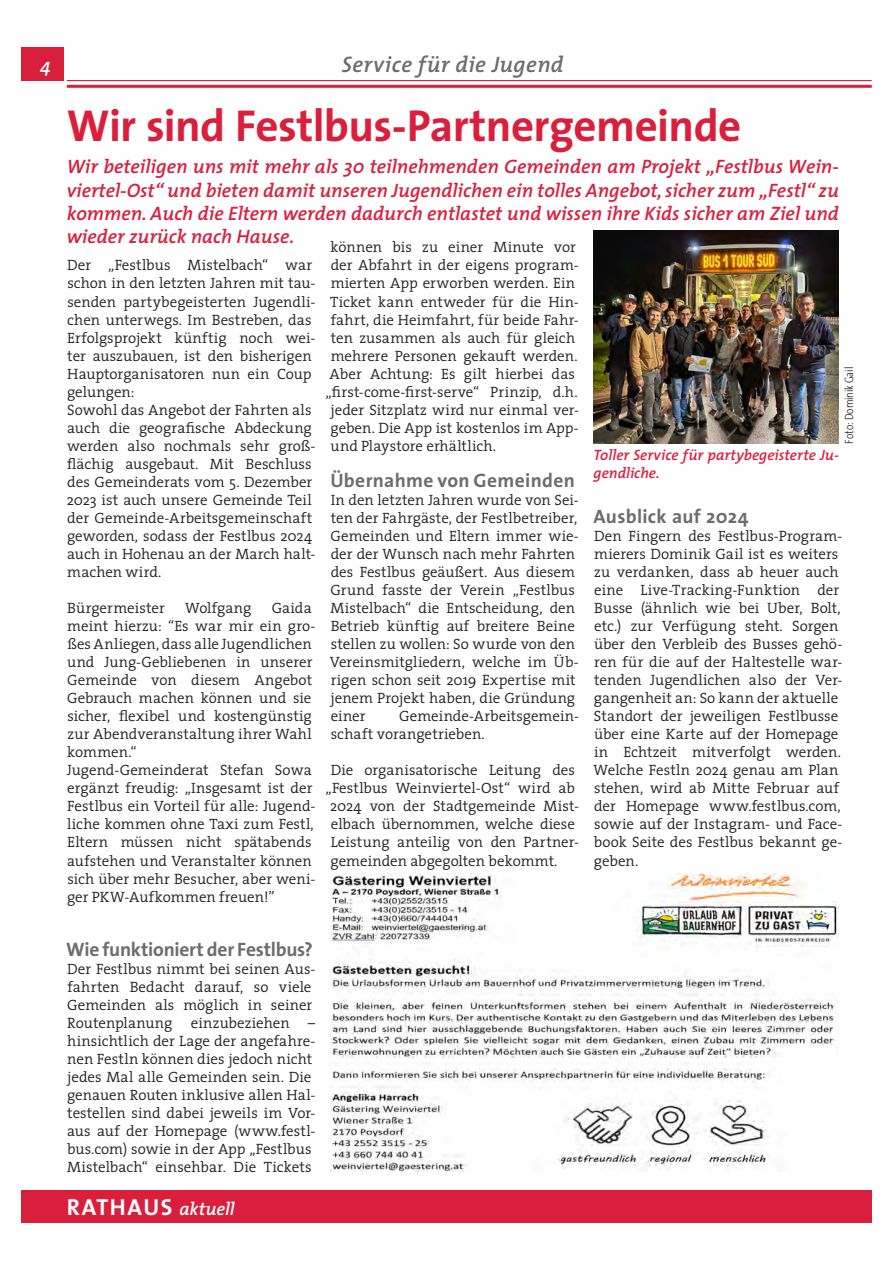
<style>
.page{position:relative;width:893px;height:1263px;background:#fff}
.page>*{position:absolute;margin:0;border:0;box-sizing:border-box;transform-origin:0 0}
.Zwischenüberschrift{font:45px "The Sans 7 Bold Plain";letter-spacing:-.01em;color:#da1f3d}
.t1{font:23.25px "The Sans 7 Bold Plain";letter-spacing:.07em;color:#fff}
.t2{font:italic 600 22.5px "The Mix 6";letter-spacing:.015em;color:#6c6d70}
.t3{font:italic 600 19.5px/23.4px "The Mix 6";color:#da1f3d;text-align:justify}
.Zwischenüberschrift-2{font:19.5px "The Sans 7 Bold Plain";letter-spacing:.01em;color:#6c6d70}
.Zwischenüberschrift-3{font:19.5px "The Sans 7 Bold Plain";letter-spacing:-.01em;color:#6c6d70}
.t4{font:italic 600 19.5px "The Mix 6";color:#fff}
.Zwischenüberschrift-4{font:300 15px/18px "The Serif 4";color:#231f20}
.t5{font:italic 600 15px/18px "The Mix 6";color:#da1f3d}
.Zwischenüberschrift-5{font:300 15px "The Serif 4";letter-spacing:.025em;color:#231f20}
.t6{font:300 12px "The Sans Cd C3";color:#231f20}
.s1{font-family:"The Mix 6";font-weight:600;font-style:italic;font-size:18.3px}
</style>
<div class="page">
<div style="left:21px;top:47px;width:43px;height:34px;background:#da1f3d"></div>
<hr style="left:67px;top:85px;width:805px;height:3px;background:#da1f3d">
<hr style="left:67px;top:80px;width:805px;height:1px;background:#da1f3d">
<div style="left:21px;top:1190px;width:851px;height:33px;background:#da1f3d"></div>
<img style="left:594px;top:230px;width:245px;height:214px">
<img style="left:330px;top:874px;width:509px;height:298px">
<p class="t4" style="left:40px;top:49px;width:12px">4</p>
<p class="t2" style="left:342px;top:46px;width:223px">Service für die Jugend</p>
<p class="Zwischenüberschrift" style="left:67px;top:88px;width:676px">Wir sind Festlbus-Partnergemeinde</p>
<p class="t3" style="left:67px;top:154px;width:774px">Wir beteiligen uns mit mehr als 30 teilnehmenden Gemeinden am Projekt „Festlbus Wein&shy;viertel-Ost“ und bieten damit unseren Jugendlichen ein tolles Angebot, sicher zum „Festl“ zu kommen. Auch die Eltern werden dadurch entlastet und wissen ihre Kids sicher am Ziel und wieder zurück nach Hause.</p>
<p class="Zwischenüberschrift-4" style="left:67px;top:256px;width:250px">Der „Festlbus Mistelbach“ war schon in den letzten Jahren mit tau&shy;senden partybegeisterten Jugendli&shy;chen unterwegs. Im Bestreben, das<br>Erfolgsprojekt künftig noch wei&shy;ter auszubauen, ist den bisherigen<br>Hauptorganisatoren nun ein Coup gelungen:</p>
<p class="Zwischenüberschrift-4" style="left:67px;top:400px;width:250px">Sowohl das Angebot der Fahrten als auch die geografische Abdeckung werden also nochmals sehr groß&shy;flächig ausgebaut. Mit Beschluss des Gemeinderats vom 5. Dezember<br>2023 ist auch unsere Gemeinde Teil der Gemeinde-Arbeitsgemeinschaft geworden, sodass der Festlbus 2024 auch in Hohenau an der March halt&shy;machen wird.</p>
<p class="Zwischenüberschrift-4" style="left:67px;top:598px;width:99px">Bürgermeister</p>
<p class="Zwischenüberschrift-4" style="left:185px;top:598px;width:68px">Wolfgang</p>
<p class="Zwischenüberschrift-4" style="left:331px;top:238px;width:247px">können bis zu einer Minute vor</p>
<p class="Zwischenüberschrift-4" style="left:331px;top:256px;width:250px">der Abfahrt in der eigens program-</p>
<p class="Zwischenüberschrift-4" style="left:331px;top:274px;width:246px">mierten App erworben werden. Ein</p>
<p class="Zwischenüberschrift-4" style="left:330px;top:292px;width:250px">Ticket kann entweder für die Hin-</p>
<p class="Zwischenüberschrift-5" style="left:331px;top:307px;width:250px">fahrt, die Heimfahrt, für beide Fahr-</p>
<p class="Zwischenüberschrift-4" style="left:331px;top:328px;width:246px">ten zusammen als auch für gleich</p>
<p class="Zwischenüberschrift-4" style="left:331px;top:346px;width:248px">mehrere Personen gekauft werden.</p>
<p class="Zwischenüberschrift-4" style="left:329px;top:364px;width:247px">Aber Achtung: Es gilt hierbei das</p>
<p class="Zwischenüberschrift-4" style="left:326px;top:382px;width:253px">„first-come-first-serve“ Prinzip, d.h.</p>
<p class="Zwischenüberschrift-4" style="left:331px;top:400px;width:250px">jeder Sitzplatz wird nur einmal ver-</p>
<p class="Zwischenüberschrift-4" style="left:331px;top:418px;width:250px">geben. Die App ist kostenlos im App-</p>
<p class="Zwischenüberschrift-4" style="left:331px;top:436px;width:167px">und Playstore erhältlich.</p>
<p class="Zwischenüberschrift-2" style="left:330px;top:464px;width:246px">Übernahme von Gemeinden</p>
<p class="Zwischenüberschrift-4" style="left:330px;top:490px;width:251px">In den letzten Jahren wurde von Sei&shy;ten der Fahrgäste, der Festlbetreiber,<br>Gemeinden und Eltern immer wie&shy;der der Wunsch nach mehr Fahrten des Festlbus geäußert. Aus diesem<br>Grund fasste der Verein „Festlbus<br>Mistelbach“ die Entscheidung, den<br>Betrieb künftig auf breitere Beine stellen zu wollen: So wurde von den<br>Vereinsmitgliedern, welche im Üb&shy;rigen schon seit 2019 Expertise mit jenem Projekt haben, die Gründung einer</p>
<p class="t6" style="left:843px;top:444px;width:78px;rotate:-90deg">Foto: Dominik Gail</p>
<p class="t5" style="left:594px;top:445px;width:247px">Toller Service für partybegeisterte Ju&shy;gendliche.</p>
<p class="Zwischenüberschrift-2" style="left:593px;top:500px;width:156px">Ausblick auf 2024</p>
<p class="Zwischenüberschrift-4" style="left:594px;top:526px;width:250px">Den Fingern des Festlbus-Program&shy;mierers Dominik Gail ist es weiters zu verdanken, dass ab heuer auch eine Live-Tracking-Funktion der<br>Busse (ähnlich wie bei Uber, Bolt, etc.) zur Verfügung steht. Sorgen über den Verbleib des Busses gehö&shy;ren für die auf der Haltestelle war&shy;tenden Jugendlichen also der Ver&shy;gangenheit an: So kann der aktuelle<br>Standort der jeweiligen Festlbusse über eine Karte auf der Homepage in Echtzeit mitverfolgt werden.<br>Welche Festln 2024 genau am Plan stehen, wird ab Mitte Februar auf der Homepage www.festlbus.com, sowie auf der Instagram- und Face&shy;book Seite des Festlbus bekannt ge&shy;geben.</p>
<p class="Zwischenüberschrift-4" style="left:67px;top:598px;width:250px;text-indent:205px">Gaida meint hierzu: “Es war mir ein gro&shy;ßes Anliegen, dass alle Jugendlichen und Jung-Gebliebenen in unserer<br>Gemeinde von diesem Angebot<br>Gebrauch machen können und sie sicher, flexibel und kostengünstig zur Abendveranstaltung ihrer Wahl kommen.“</p>
<p class="Zwischenüberschrift-4" style="left:67px;top:761px;width:250px">Jugend-Gemeinderat Stefan Sowa ergänzt freudig: „Insgesamt ist der Festlbus ein Vorteil für alle: Jugend&shy;liche kommen ohne Taxi zum Festl, Eltern müssen nicht spätabends aufstehen und Veranstalter können sich über mehr Besucher, aber weni&shy;ger PKW-Aufkommen freuen!”</p>
<p class="Zwischenüberschrift-3" style="left:66px;top:933px;width:248px">Wie funktioniert der Festlbus?</p>
<p class="Zwischenüberschrift-4" style="left:67px;top:959px;width:250px">Der Festlbus nimmt bei seinen Aus&shy;fahrten Bedacht darauf, so viele Gemeinden als möglich in seiner Routenplanung einzubeziehen – hinsichtlich der Lage der angefahre&shy;nen Festln können dies jedoch nicht jedes Mal alle Gemeinden sein. Die genauen Routen inklusive allen Hal&shy;testellen sind dabei jeweils im Vor&shy;aus auf der Homepage (www.festl&shy;bus.com) sowie in der App „Festlbus Mistelbach“ einsehbar. Die Tickets</p>
<p class="Zwischenüberschrift-4" style="left:331px;top:707px;width:250px;text-indent:68px">Gemeinde-Arbeitsgemein&shy;schaft vorangetrieben.</p>
<p class="Zwischenüberschrift-4" style="left:331px;top:761px;width:246px">Die organisatorische Leitung des</p>
<p class="Zwischenüberschrift-4" style="left:326px;top:779px;width:251px">„Festlbus Weinviertel-Ost“ wird ab</p>
<p class="Zwischenüberschrift-4" style="left:330px;top:797px;width:250px">2024 von der Stadtgemeinde Mist-</p>
<p class="Zwischenüberschrift-4" style="left:331px;top:815px;width:246px">elbach übernommen, welche diese</p>
<p class="Zwischenüberschrift-4" style="left:331px;top:833px;width:250px">Leistung anteilig von den Partner-</p>
<p class="Zwischenüberschrift-4" style="left:331px;top:851px;width:229px">gemeinden abgegolten bekommt.</p>
<p class="t1" style="left:67px;top:1187px;width:169px">RATHAUS <span class="s1">aktuell</span></p>
</div>
